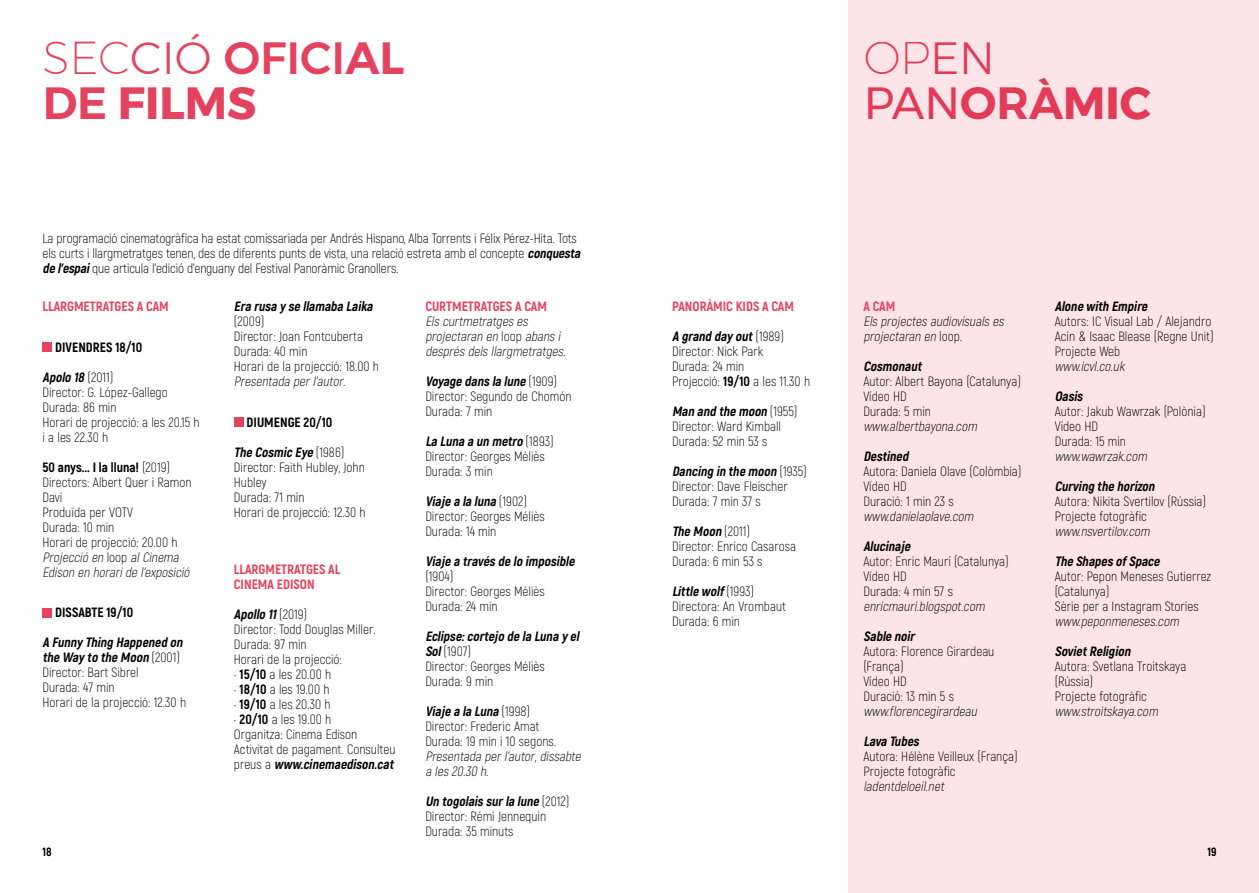
<style>
.page{position:relative;width:1259px;height:893px;background:#fff}
.page>*{position:absolute;margin:0;border:0;box-sizing:border-box;transform-origin:0 0}
.t1{font:500 45px/45px "Montserrat";color:#e44360}
.t2{font:45px/45px "Montserrat";color:#e44360}
.t3{font:300 13.5px/15px "Akrobat";color:#000}
.t4{font:italic 300 13.5px/15px "Akrobat";color:#000}
.t5{font:italic 800 13.5px "Akrobat";color:#000}
.t6{font:800 13.5px/15px "Akrobat";color:#e44360}
.t7{font:800 13.5px "Akrobat";color:#000}
.t8{font:800 12px "Akrobat";color:#000}
.s1{font-weight:200}
.s2{font-weight:300}
.s3{font-weight:600}
.s4{font-weight:700}
.s5{font-weight:800;font-style:italic}
.s6{font-weight:800}
.s7{font-style:italic}
.s8{color:#e44360}
.s9{font-style:normal}
</style>
<div class="page">
<div style="left:848px;top:0;width:411px;height:893px;background:#fde4e8"></div>
<div style="left:43px;top:342px;width:9px;height:10px;background:#e44360"></div>
<div style="left:43px;top:608px;width:9px;height:9px;background:#e44360"></div>
<div style="left:234px;top:417px;width:9px;height:10px;background:#e44360"></div>
<h1 class="t1" style="left:43px;top:35px;width:363px"><span class="s1">SEC</span><span class="s2">CIÓ</span> OFICI<span class="s3">AL<br>DE</span> <span class="s4">FILMS</span></h1>
<h1 class="t2" style="left:863px;top:35px;width:289px"><span class="s1">OP</span><span class="s2">EN<br></span>PAN<span class="s3">ORÀ</span><span class="s4">MIC</span></h1>
<p class="t3" style="left:43px;top:231px;width:542px">La programació cinematogràfica ha estat comissariada per Andrés Hispano, Alba Torrents i Félix Pérez-Hita. Tots els curts i llargmetratges tenen, des de diferents punts de vista, una relació estreta amb el concepte <span class="s5">conquesta de l’espai</span>que articula l’edició d’enguany del Festival Panoràmic Granollers.</p>
<p class="t6" style="left:43px;top:299px;width:128px">LLARGMETRATGES A CAM</p>
<p class="t7" style="left:55px;top:338px;width:88px">DIVENDRES 18/10</p>
<p class="t3" style="left:43px;top:369px;width:159px"><span class="s5">Apolo 18</span> (2011)<br>Director: G. López-Gallego<br>Durada: 86 min<br>Horari de projecció: a les 20.15 h i a les 22.30 h</p>
<p class="t3" style="left:43px;top:459px;width:151px"><span class="s6">50 anys... I la lluna!</span> (2019)<br>Directors: Albert Quer i Ramon<br>Daví<br>Produïda per VOTV<br>Durada: 10 min<br>Horari de projecció: 20.00 h<br><span class="s7">Projecció en</span> l o o p <span class="s7">alCinema<br>Edison en horaride l’exposició</span></p>
<p class="t7" style="left:55px;top:604px;width:79px">DISSABTE 19/10</p>
<p class="t3" style="left:43px;top:635px;width:145px"><span class="s5">A Funny Thing Happened on the Way to the Moon</span> ( 2 0 0 1 )<br>Director: Bart Sibrel<br>Durada: 47 min<br>Horari de la projecció: 12.30 h</p>
<p class="t5" style="left:234px;top:298px;width:143px">Era rusa y se llamaba Laika</p>
<p class="t3" style="left:234px;top:314px;width:147px">(2009)<br>Director: Joan Fontcuberta<br>Durada: 40 min<br>Horari de la projecció: 18.00 h</p>
<p class="t4" style="left:234px;top:374px;width:116px">Presentada perl’autor.</p>
<p class="t7" style="left:247px;top:413px;width:87px">DIUMENGE 20/10</p>
<p class="t3" style="left:234px;top:444px;width:133px"><span class="s5">The Cosmic Eye</span> ( 1 9 8 6 )<br>Director: Faith Hubley, John<br>Hubley<br>Durada: 71 min<br>Horari de projecció: 12.30 h</p>
<p class="t6" style="left:234px;top:562px;width:108px">LLARGMETRATGES AL<br>CINEMA EDISON</p>
<p class="t3" style="left:234px;top:607px;width:143px"><span class="s5">Apollo 11</span>(2019)<br>Director: Todd Douglas Miller.<br>Durada: 97 min<br>Horari de la projecció:</p>
<p class="t3" style="left:234px;top:667px;width:99px"><span class="s8">•</span> <span class="s6">15/10</span> a les 20.00 h</p>
<p class="t3" style="left:234px;top:682px;width:97px"><span class="s8">•</span> <span class="s6">18/10</span> a les 19.00 h</p>
<p class="t3" style="left:234px;top:697px;width:98px"><span class="s8">•</span> <span class="s6">19/10</span> a les 20.30 h</p>
<p class="t3" style="left:234px;top:712px;width:164px"><span class="s8">•</span> <span class="s6">20/10</span> a les 19.00 h<br>Organitza: Cinema Edison<br>Activitat de pagament. Consulteu p r e u s a <span class="s5">www.cinemaedison.cat</span></p>
<p class="t6" style="left:425px;top:299px;width:123px">CURTMETRATGES A CAM</p>
<p class="t4" style="left:425px;top:314px;width:145px">Els curtmetratges es projectaran en <span class="s9">l o o p</span> abans i després dels llargmetratges.</p>
<p class="t3" style="left:425px;top:374px;width:148px"><span class="s5">Voyage dans la lune</span> ( 1 9 0 9 )<br>Director: Segundo de Chomón<br>Durada: 7 min</p>
<p class="t3" style="left:425px;top:434px;width:130px"><span class="s5">La Luna a un metro</span> ( 1 8 9 3 )<br>Director: Georges Méliès<br>Durada: 3 min</p>
<p class="t3" style="left:425px;top:494px;width:121px"><span class="s5">Viaje a la luna</span>(1902)<br>Director: Georges Méliès<br>Durada: 14 min</p>
<p class="t5" style="left:425px;top:553px;width:154px">Viaje a través de lo imposible</p>
<p class="t3" style="left:425px;top:569px;width:121px">(1904)<br>Director: Georges Méliès<br>Durada: 24 min</p>
<p class="t3" style="left:425px;top:629px;width:158px"><span class="s5">Eclipse:cortejo de la Luna y el<br>Sol</span>(1907)<br>Director: Georges Méliès<br>Durada: 9 min</p>
<p class="t3" style="left:425px;top:704px;width:132px"><span class="s5">Viaje a la Luna</span> ( 1 9 9 8 )<br>Director: Frederic Amat<br>Durada: 19 min i 10 segons.</p>
<p class="t4" style="left:425px;top:749px;width:160px">Presentada perl’autor,dissabte a les 20.30 h.</p>
<p class="t3" style="left:425px;top:794px;width:146px"><span class="s5">Un togolais surla lune</span> ( 2 0 1 2 )<br>Director: Rémi Jennequin<br>Durada: 35 minuts</p>
<p class="t6" style="left:672px;top:299px;width:124px">PANORÀMIC KIDS A CAM</p>
<p class="t3" style="left:672px;top:329px;width:140px"><span class="s5">A grand day out</span>( 1 9 8 9 )<br>Director: Nick Park<br>Durada: 24 min<br>Projecció: <span class="s6">19/10</span> a les 11.30 h</p>
<p class="t3" style="left:672px;top:404px;width:127px"><span class="s5">Man and the moon</span> ( 1 9 5 5 )<br>Director: Ward Kimball<br>Durada: 52 min 53 s</p>
<p class="t3" style="left:672px;top:464px;width:136px"><span class="s5">Dancing in the moon</span> ( 1 9 3 5 )<br>Director: Dave Fleischer<br>Durada: 7 min 37 s</p>
<p class="t3" style="left:672px;top:524px;width:126px"><span class="s5">The Moon</span>(2011)<br>Director: Enrico Casarosa<br>Durada: 6 min 53 s</p>
<p class="t3" style="left:672px;top:584px;width:115px"><span class="s5">Little wolf</span>( 1 9 9 3 )<br>Directora: An Vrombaut<br>Durada: 6 min</p>
<p class="t6" style="left:863px;top:299px;width:33px">A CAM</p>
<p class="t4" style="left:863px;top:314px;width:145px">Els projectes audiovisuals es projectaran en <span class="s9">l o o p</span> .</p>
<p class="t5" style="left:863px;top:358px;width:63px">Cosmonaut</p>
<p class="t3" style="left:863px;top:374px;width:159px">Autor: Albert Bayona (Catalunya)<br>Vídeo HD<br>Durada: 5 min</p>
<p class="t4" style="left:863px;top:419px;width:118px">www.albertbayona.com</p>
<p class="t5" style="left:863px;top:448px;width:49px">Destined</p>
<p class="t3" style="left:863px;top:464px;width:160px">Autora: Daniela Olave (Colòmbia)<br>Vídeo HD<br>Duració: 1 min 23 s</p>
<p class="t4" style="left:863px;top:509px;width:114px">www.danielaolave.com</p>
<p class="t5" style="left:863px;top:538px;width:51px">Alucinaje</p>
<p class="t3" style="left:863px;top:554px;width:147px">Autor: Enric Maurí (Catalunya)<br>Vídeo HD<br>Durada: 4 min 57 s</p>
<p class="t4" style="left:863px;top:599px;width:125px">enricmauri.blogspot.com</p>
<p class="t5" style="left:863px;top:628px;width:56px">Sable noir</p>
<p class="t3" style="left:863px;top:644px;width:132px">Autora: Florence Girardeau (França)<br>Vídeo HD<br>Duració: 13 min 5 s</p>
<p class="t4" style="left:863px;top:704px;width:118px">www.florencegirardeau</p>
<p class="t5" style="left:863px;top:733px;width:60px">Lava Tubes</p>
<p class="t3" style="left:863px;top:749px;width:156px">Autora: Hélène Veilleux (França)<br>Projecte fotogràfic</p>
<p class="t4" style="left:863px;top:779px;width:85px">ladentdeloeil.net</p>
<p class="t5" style="left:1054px;top:298px;width:97px">Alone with Empire</p>
<p class="t3" style="left:1054px;top:314px;width:160px">Autors: IC Visual Lab / Alejandro<br>Acín &amp; Isaac Blease (Regne Unit)<br>Projecte Web</p>
<p class="t4" style="left:1054px;top:359px;width:74px">www.icvl.co.uk</p>
<p class="t5" style="left:1054px;top:388px;width:32px">Oasis</p>
<p class="t3" style="left:1054px;top:404px;width:152px">Autor: Jakub Wawrzak (Polònia)<br>Vídeo HD<br>Durada: 15 min</p>
<p class="t4" style="left:1054px;top:449px;width:96px">www.wawrzak.com</p>
<p class="t5" style="left:1054px;top:478px;width:104px">Curving the horizon</p>
<p class="t3" style="left:1054px;top:494px;width:153px">Autora: Nikita Svertilov (Rússia)<br>Projecte fotogràfic</p>
<p class="t4" style="left:1054px;top:524px;width:99px">www.nsvertilov.com</p>
<p class="t5" style="left:1054px;top:553px;width:109px">The Shapes ofSpace</p>
<p class="t3" style="left:1054px;top:569px;width:158px">Autor: Pepon Meneses Gutierrez (Catalunya)<br>Sèrie per a Instagram Stories</p>
<p class="t4" style="left:1054px;top:614px;width:128px">www.peponmeneses.com</p>
<p class="t5" style="left:1054px;top:643px;width:80px">SovietReligion</p>
<p class="t3" style="left:1054px;top:659px;width:133px">Autora: Svetlana Troitskaya (Rússia)<br>Projecte fotogràfic</p>
<p class="t4" style="left:1054px;top:704px;width:107px">www.stroitskaya.com</p>
<p class="t8" style="left:43px;top:844px;width:11px">18</p>
<p class="t8" style="left:1207px;top:844px;width:11px">19</p>
</div>
